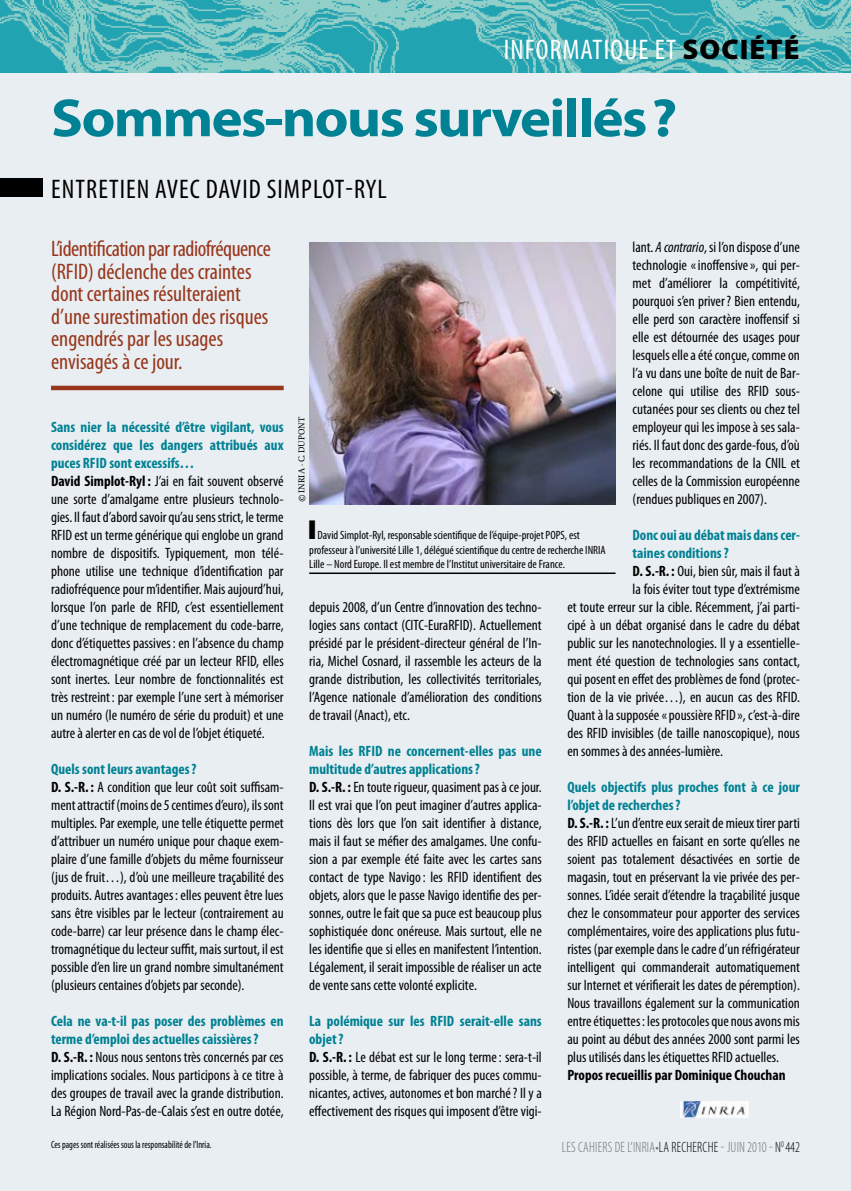
<style>
.page{position:relative;width:851px;height:1191px;background:#fff}
.page>*{position:absolute;margin:0;border:0;box-sizing:border-box;transform-origin:0 0}
.t1{font:700 54px "Myriad Pro";letter-spacing:-.03em;color:#008294;scale:1.09 1}
.t2{font:900 28.5px "Myriad Pro";letter-spacing:.04em;color:#000}
.t3{font:condensed 28.5px "Myriad Pro";color:#fff}
.t4{font:condensed 27px "Myriad Pro";letter-spacing:.04em;color:#000}
.t5{font:condensed 22.5px/22.5px "Myriad Pro";color:#98351a}
.t6{font:condensed 15px/18px "Myriad Pro";color:#000}
.t7{font:300 condensed 15px "Myriad Pro";letter-spacing:.02em;color:#707173;scale:.9 1}
.t8{font:700 condensed 15px "Myriad Pro";color:#008193}
.t9{font:700 condensed 15px "Myriad Pro";color:#000}
.t10{font:condensed 12px/14.4px "Myriad Pro";color:#000}
.t11{font:condensed 10.5px "Myriad Pro";color:#000;scale:.9 1}
.t12{font:9px "Proforma";color:#000}
.s1{font-weight:400;font-stretch:condensed;color:#fff}
.s2{font-style:italic}
.s3{font-weight:700;color:#008193}
.s4{font-weight:700}
.s5{color:#000}
</style>
<div class="page">
<div style="left:0;top:0;width:850px;height:1191px;background:#e8eef2"></div>
<img style="left:680px;top:1101px;width:68px;height:16px">
<div style="left:0;top:178px;width:43px;height:18px;background:#000"></div>
<hr style="left:51px;top:386px;width:232px;height:4px;background:#98351a">
<hr style="left:309px;top:572px;width:306px;height:2px;background:#000">
<img style="left:0;top:0;width:850px;height:72px">
<img style="left:309px;top:242px;width:306px;height:262px">
<h2 class="t3" style="left:503px;top:32px;width:45px">INFORMATI</h2>
<h2 class="t2" style="left:610px;top:30px;width:190px"><span class="s1">QUE ET</span> SOCIÉTÉ</h2>
<h1 class="t1" style="left:51px;top:83px;width:576px">Sommes-nous surveillés?</h1>
<h3 class="t4" style="left:51px;top:173px;width:337px">Entretien avec David Simplot-Ryl</h3>
<h3 class="t5" style="left:51px;top:237px;width:221px">L’identification par radiofréquence (RFID) déclenche des craintes dont certaines résulteraient d’une surestimation des risques engendrés par les usages envisagés à ce jour.</h3>
<p class="t6" style="left:632px;top:238px;width:169px;text-align:justify">lant. <span class="s2">A contrario</span>, si l’on dispose d’une technologie «inoffensive», qui per&shy;met d’améliorer la compétitivité, pourquoi s’en priver? Bien entendu, elle perd son caractère inoffensif si elle est détournée des usages pour lesquels elle a été conçue, comme on l’a vu dans une boîte de nuit de Bar&shy;celone qui utilise des RFID sous&shy;cutanées pour ses clients ou chez tel employeur qui les impose à ses sala&shy;riés. Il faut donc des garde-fous, d’où les recommandations de la CNIL</p>
<p class="t12" style="left:296px;top:502px;width:87px;rotate:-90deg">© Inria - C. Dupont</p>
<p class="t6" style="left:51px;top:418px;width:234px"><span class="s3">Sans nier la nécessité d’être vigilant, vous considérez que les dangers attribués aux puces RFID sont excessifs…<br></span><span class="s4">David Simplot-Ryl :</span> J’ai en fait souvent observé une sorte d’amalgame entre plusieurs technolo&shy;gies. Il faut d’abord savoir qu’au sens strict, le terme RFID est un terme générique qui englobe un grand nombre de dispositifs. Typiquement, mon télé&shy;phone utilise une technique d’identification par radiofréquence pour m’identifier. Mais aujourd’hui, lorsque l’on parle de RFID, c’est essentiellement d’une technique de remplacement du code-barre, donc d’étiquettes passives: en l’absence du champ électromagnétique créé par un lecteur RFID, elles sont inertes. Leur nombre de fonctionnalités est très restreint: par exemple l’une sert à mémoriser un numéro (le numéro de série du produit) et une autre à alerter en cas de vol de l’objet étiqueté.</p>
<p class="t6" style="left:51px;top:760px;width:234px"><span class="s3">Quels sont leurs avantages?<br></span><span class="s4">D. S.-R. :</span> A condition que leur coût soit suffisam&shy;ment attractif (moins de 5centimes d’euro), ils sont multiples. Par exemple, une telle étiquette permet d’attribuer un numéro unique pour chaque exem&shy;plaire d’une famille d’objets du même fournisseur (jus de fruit…), d’où une meilleure traçabilité des produits. Autres avantages: elles peuvent être lues sans être visibles par le lecteur (contrairement au code-barre) car leur présence dans le champ élec&shy;tromagnétique du lecteur suffit, mais surtout, il est possible d’en lire un grand nombre simultanément (plusieurs centaines d’objets par seconde).</p>
<p class="t6" style="left:51px;top:1012px;width:234px"><span class="s3">Cela ne va-t-il pas poser des problèmes en terme d’emploi des actuelles caissières?<br></span><span class="s4">D. S.-R. :</span> Nous nous sentons très concernés par ces implications sociales. Nous participons à ce titre à des groupes de travail avec la grande distribution.<br>La Région Nord-Pas-de-Calais s’est en outre dotée,</p>
<p class="t6" style="left:632px;top:454px;width:169px;text-align:justify;text-indent:158px">et celles de la Commission européenne (rendues publiques en 2007).</p>
<p class="t8" style="left:632px;top:526px;width:169px">Donc oui au débat mais dans cer-</p>
<p class="t8" style="left:632px;top:544px;width:98px">taines conditions?</p>
<p class="t6" style="left:632px;top:562px;width:169px"><span class="s4">D. S.-R. :</span> Oui, bien sûr, mais il faut à</p>
<p class="t6" style="left:632px;top:580px;width:169px">la fois éviter tout type d’extrémisme</p>
<p class="t6" style="left:567px;top:598px;width:234px">et toute erreur sur la cible. Récemment, j’ai parti-</p>
<p class="t6" style="left:567px;top:616px;width:234px">cipé à un débat organisé dans le cadre du débat</p>
<p class="t6" style="left:567px;top:634px;width:234px">public sur les nanotechnologies. Il y a essentielle-</p>
<p class="t6" style="left:567px;top:652px;width:234px">ment été question de technologies sans contact,</p>
<p class="t6" style="left:567px;top:670px;width:234px">qui posent en effet des problèmes de fond (protec-</p>
<p class="t6" style="left:567px;top:688px;width:234px">tion de la vie privée…), en aucun cas des RFID.</p>
<p class="t6" style="left:567px;top:706px;width:234px">Quant à la supposée «poussière RFID », c’est-à-dire</p>
<p class="t6" style="left:567px;top:724px;width:234px">des RFID invisibles (de taille nanoscopique), nous</p>
<p class="t6" style="left:567px;top:742px;width:157px">en sommes à des années-lumière.</p>
<p class="t6" style="left:567px;top:778px;width:234px"><span class="s3">Quels objectifs plus proches font à ce jour l’objet de recherches?<br></span><span class="s4">D. S.-R. :</span> L’un d’entre eux serait de mieux tirer parti des RFID actuelles en faisant en sorte qu’elles ne soient pas totalement désactivées en sortie de magasin, tout en préservant la vie privée des per&shy;sonnes. L’idée serait d’étendre la traçabilité jusque chez le consommateur pour apporter des services complémentaires, voire des applications plus futu&shy;ristes (par exemple dans le cadre d’un réfrigérateur intelligent qui commanderait automatiquement sur Internet et vérifierait les dates de péremption).<br>Nous travaillons également sur la communication entre étiquettes: les protocoles que nous avons mis au point au début des années 2000 sont parmi les plus utilisés dans les étiquettes RFID actuelles.</p>
<p class="t9" style="left:567px;top:1066px;width:220px">Propos recueillis par Dominique Chouchan</p>
<p class="t10" style="left:309px;top:528px;width:281px">■ David Simplot-Ryl, responsable scientifique de l’équipe-projet POPS, est professeur à l’université Lille 1, délégué scientifique du centre de recherche INRIA<br>Lille – Nord Europe. Il est membre de l’Institut universitaire de France.</p>
<p class="t6" style="left:309px;top:598px;width:234px;text-align:justify">depuis 2008, d’un Centre d’innovation des techno&shy;logies sans contact (CITC-EuraRFID). Actuellement présidé par le président-directeur général de l’In&shy;ria, Michel Cosnard, il rassemble les acteurs de la grande distribution, les collectivités territoriales, l’Agence nationale d’amélioration des conditions de travail (Anact), etc.</p>
<p class="t6" style="left:309px;top:742px;width:234px"><span class="s3">Mais les RFID ne concernent-elles pas une multitude d’autres applications?<br></span><span class="s4">D. S.-R. :</span> En toute rigueur, quasiment pas à ce jour.<br>Il est vrai que l’on peut imaginer d’autres applica&shy;tions dès lors que l’on sait identifier à distance, mais il faut se méfier des amalgames. Une confu&shy;sion a par exemple été faite avec les cartes sans contact de type Navigo: les RFID identifient des objets, alors que le passe Navigo identifie des per&shy;sonnes, outre le fait que sa puce est beaucoup plus sophistiquée donc onéreuse. Mais surtout, elle ne les identifie que si elles en manifestent l’intention.<br>Légalement, il serait impossible de réaliser un acte de vente sans cette volonté explicite.</p>
<p class="t6" style="left:309px;top:1012px;width:234px"><span class="s3">La polémique sur les RFID serait-elle sans objet?<br></span><span class="s4">D. S.-R. :</span> Le débat est sur le long terme: sera-t-il possible, à terme, de fabriquer des puces commu&shy;nicantes, actives, autonomes et bon marché? Il y a effectivement des risques qui imposent d’être vigi-</p>
<p class="t11" style="left:51px;top:1138px;width:180px">Ces pages sont réalisées sous la responsabilité de l’Inria.</p>
<p class="t7" style="left:561px;top:1138px;width:266px">LES CAHIERS DE L’INRIA•<span class="s5">LA RECHERCHE</span> - JUIN 2010- <span class="s5">N</span> <sup>0</sup><span class="s5">442</span></p>
</div>
